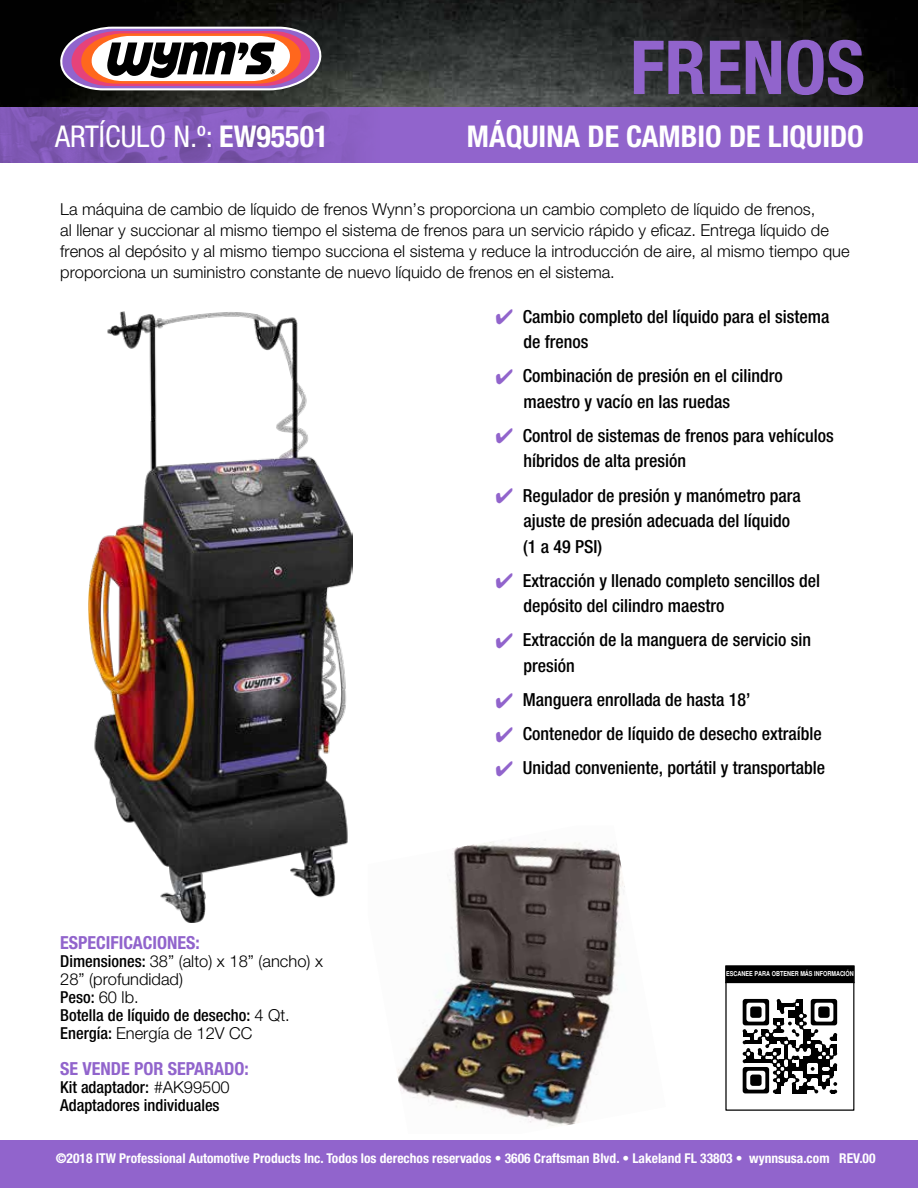
<style>
.page{position:relative;width:918px;height:1188px;background:#fff}
.page>*{position:absolute;margin:0;border:0;box-sizing:border-box;transform-origin:0 0}
.t1{font:700 condensed 74.55px "Helvetica Neue LT Std";color:#9164cc}
.t2{font:700 condensed 30px "Helvetica Neue LT Std";color:#fff}
.t3{font:condensed 30px "Helvetica Neue LT Std";color:#fff}
.t4{font:500 condensed 18px/25.5px "Helvetica Neue LT Std";color:#000}
.t5{font:700 condensed 18px "Helvetica Neue LT Std";color:#9164cc}
.t6{font:300 16.5px/18px "Helvetica Neue LT Std";color:#000}
.t7{font:500 condensed 16.5px/18px "Helvetica Neue LT Std";color:#000}
.t8{font:700 condensed 13.5px "Helvetica Neue LT Std";color:#fff}
.t9{font:700 condensed 6.75px "Helvetica";color:#fff}
.s1{font-weight:700}
.s2{color:#9164cc}
.s3{font-weight:500;font-stretch:condensed}
.s4{font-weight:300;font-stretch:normal}
</style>
<div class="page">
<div style="left:0;top:1140px;width:918px;height:48px;background:#9164cc"></div>
<img style="left:0;top:0;width:918px;height:108px">
<div style="left:0;top:108px;width:918px;height:55px;background:#9164cc"></div>
<img style="left:0;top:108px;width:356px;height:55px">
<svg style="left:59px;top:27px;width:263px;height:63px"></svg>
<svg style="left:743px;top:999px;width:94px;height:94px"></svg>
<div style="left:726px;top:966px;width:128px;height:16px;background:#000"></div>
<div style="left:725px;top:966px;width:129px;height:17px;border:2px solid #000"></div>
<img style="left:397px;top:841px;width:228px;height:285px">
<img style="left:88px;top:311px;width:265px;height:612px">
<h2 class="t3" style="left:55px;top:119px;width:275px">ARTÍCULO N.º: <span class="s1">EW95501</span></h2>
<h1 class="t1" style="left:630px;top:22px;width:236px">FRENOS</h1>
<h2 class="t2" style="left:467px;top:118px;width:399px">MÁQUINA DE CAMBIO DE LIQUIDO</h2>
<p class="t6" style="left:60px;top:198px;width:791px;line-height:21px">La máquina de cambio de líquido de frenos Wynn’s proporciona un cambio completo de líquido de frenos,<br>al llenar y succionar al mismo tiempo el sistema de frenos para un servicio rápido y eficaz. Entrega líquido de frenos al depósito y al mismo tiempo succiona el sistema y reduce la introducción de aire, al mismo tiempo que proporciona un suministro constante de nuevo líquido de frenos en el sistema.</p>
<p class="t4" style="left:524px;top:303px;width:307px;text-indent:-28px"><span class="s2">✔</span> Cambio completo del líquido para el sistema de frenos</p>
<p class="t4" style="left:523px;top:363px;width:261px;text-indent:-28px"><span class="s2">✔</span> Combinación de presión en el cilindro maestro y vacío en las ruedas</p>
<p class="t4" style="left:524px;top:423px;width:312px;text-indent:-28px"><span class="s2">✔</span> Control de sistemas de frenos para vehículos híbridos de alta presión</p>
<p class="t4" style="left:523px;top:482px;width:279px;text-indent:-28px"><span class="s2">✔</span> Regulador de presión y manómetro para ajuste de presión adecuada del líquido (1 a 49 PSI)</p>
<p class="t4" style="left:524px;top:567px;width:298px;text-indent:-28px"><span class="s2">✔</span> Extracción y llenado completo sencillos del depósito del cilindro maestro</p>
<p class="t4" style="left:524px;top:627px;width:289px;text-indent:-28px"><span class="s2">✔</span> Extracción de la manguera de servicio sin presión</p>
<p class="t4" style="left:496px;top:687px;width:256px"><span class="s2">✔</span> Manguera enrollada de hasta 18’</p>
<p class="t4" style="left:496px;top:721px;width:328px"><span class="s2">✔</span> Contenedor de líquido de desecho extraíble</p>
<p class="t4" style="left:496px;top:755px;width:331px"><span class="s2">✔</span> Unidad conveniente, portátil y transportable</p>
<p class="t5" style="left:60px;top:931px;width:141px">ESPECIFICACIONES:</p>
<p class="t6" style="left:60px;top:951px;width:264px"><span class="s3">Dimensiones:</span> 38” (alto) x 18” (ancho) x<br>28” (profundidad)<br><span class="s3">Peso:</span> 60 lb.<br><span class="s3">Botella de líquido de desecho:</span> 4 Qt.<br><span class="s3">Energía:</span> Energía de 12V CC</p>
<p class="t5" style="left:60px;top:1057px;width:190px">SE VENDE POR SEPARADO:</p>
<p class="t7" style="left:60px;top:1078px;width:171px">Kit adaptador: <span class="s4">#AK99500<br></span>Adaptadores individuales</p>
<p class="t9" style="left:726px;top:970px;width:129px">ESCANEE PARA OBTENER MÁS INFORMACIÓN</p>
<p class="t8" style="left:56px;top:1150px;width:821px">©2018 ITW Professional Automotive Products Inc. Todos los derechos reservados • 3606 Craftsman Blvd. • Lakeland FL 33803 • wynnsusa.com REV.00</p>
</div>
